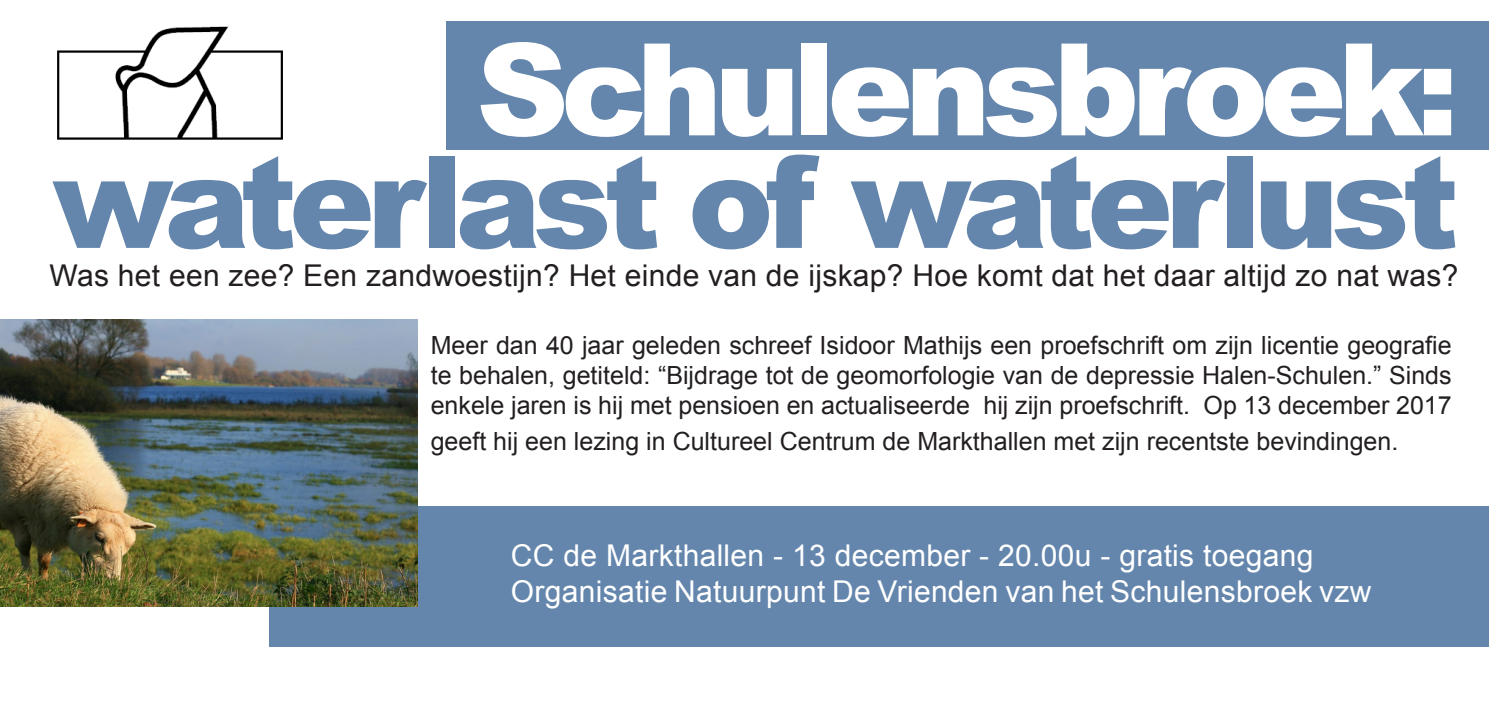
<style>
.page{position:relative;width:1489px;height:709px;background:#fff}
.page>*{position:absolute;margin:0;border:0;box-sizing:border-box;transform-origin:0 0}
.t1{font:900 128.25px "Arial";letter-spacing:-.06em;color:#6486ac}
.t2{font:900 128.25px "Arial";letter-spacing:-.06em;color:#fff}
.t3{font:30px "Arial";letter-spacing:.01em;color:#fff}
.t4{font:30px "Arial";letter-spacing:.01em;color:#231f20}
.t5{font:25px/30px "Arial";color:#231f20;text-align:justify}
</style>
<div class="page">
<div style="left:269px;top:507px;width:1219px;height:140px;background:#6486ac"></div>
<div style="left:446px;top:22px;width:1042px;height:128px;background:#6486ac"></div>
<img style="left:57px;top:26px;width:226px;height:114px">
<img style="left:0;top:319px;width:417px;height:288px">
<p class="t2" style="left:476px;top:-4px;width:984px">Schulensbroek:</p>
<p class="t1" style="left:52px;top:109px;width:1407px">waterlast of waterlust</p>
<p class="t4" style="left:50px;top:255px;width:1410px">Was het een zee? Een zandwoestijn? Het einde van de ijskap? Hoe komt dat het daar altijd zo nat was?</p>
<p class="t5" style="left:431px;top:331px;width:1022px">Meer dan 40 jaar geleden schreef Isidoor Mathijs een proefschrift om zijn licentie geografie te behalen, getiteld: “Bijdrage tot de geomorfologie van de depressie Halen-Schulen.” Sinds enkele jaren is hij met pensioen en actualiseerde hij zijn proefschrift. Op 13 december 2017</p>
<p class="t5" style="left:431px;top:427px;width:969px">geeft hij een lezing in Cultureel Centrum de Markthallen met zijn recentste bevindingen.</p>
<p class="t3" style="left:511px;top:536px;width:804px">CC de Markthallen - 13 december - 20.00u - gratis toegang</p>
<p class="t3" style="left:511px;top:572px;width:862px">Organisatie Natuurpunt De Vrienden van het Schulensbroek vzw</p>
</div>
